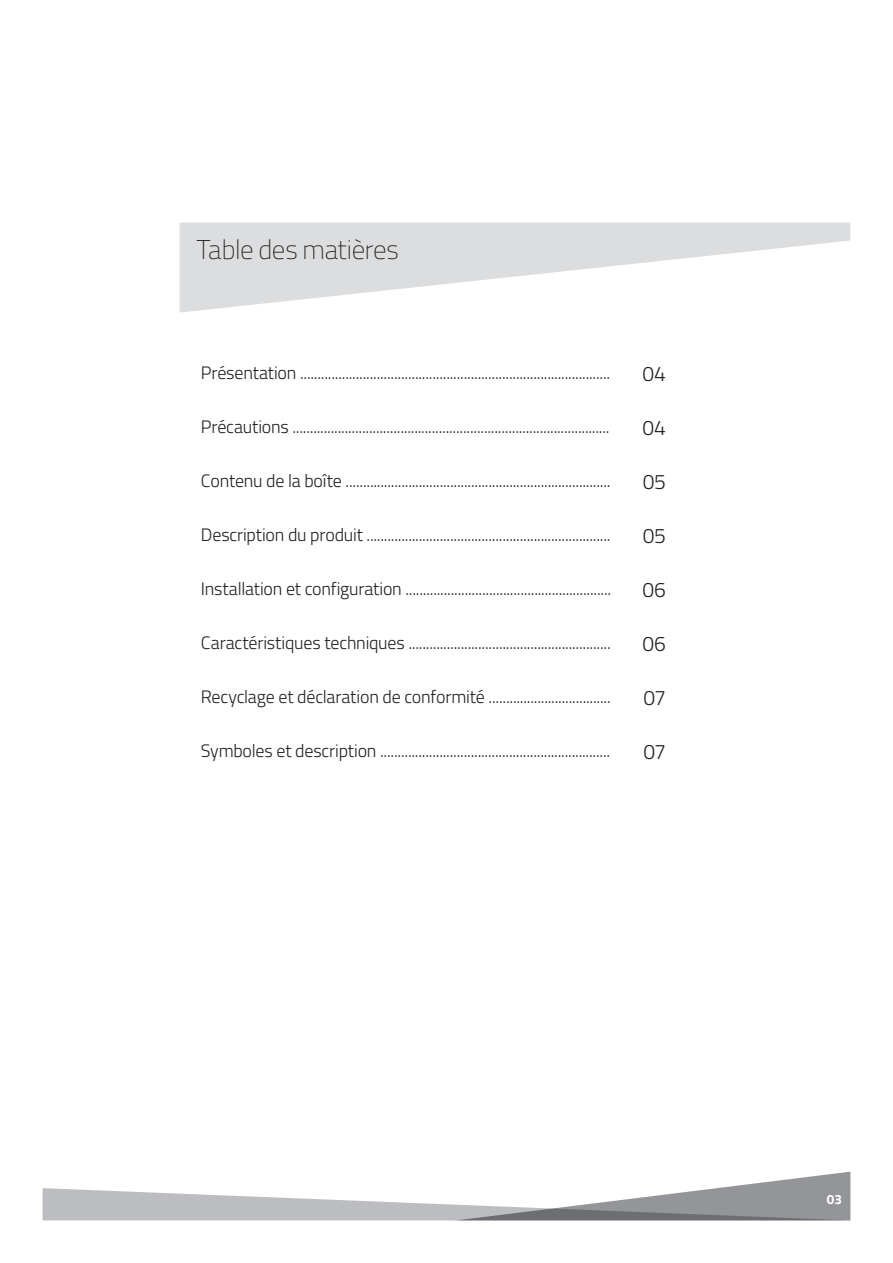
<style>
.page{position:relative;width:893px;height:1263px;background:#fff}
.page>*{position:absolute;margin:0;border:0;box-sizing:border-box;transform-origin:0 0}
.t1{font:100 27px "Titillium Web";letter-spacing:-.015em;color:#231f20}
.t2{font:300 21px "Titillium Web";letter-spacing:-.02em;color:#231f20}
.t3{font:300 18px "Titillium Web";letter-spacing:-.01em;color:#231f20}
.t4{font:700 13.5px "Titillium Web";color:#fff}
</style>
<div class="page">
<svg style="left:180px;top:223px;width:670px;height:90px;fill:#dcdddf"></svg>
<svg style="left:43px;top:1172px;width:807px;height:48px"></svg>
<h1 class="t1" style="left:197px;top:231px;width:204px">Table des matières</h1>
<p class="t3" style="left:201px;top:360px;width:411px">Présentation .........................................................................................</p>
<p class="t3" style="left:201px;top:414px;width:410px">Précautions ...........................................................................................</p>
<p class="t3" style="left:201px;top:468px;width:411px">Contenu de la boîte ............................................................................</p>
<p class="t3" style="left:201px;top:522px;width:411px">Description du produit ......................................................................</p>
<p class="t3" style="left:201px;top:576px;width:412px">Installation et configuration ...........................................................</p>
<p class="t3" style="left:201px;top:630px;width:411px">Caractéristiques techniques ..........................................................</p>
<p class="t3" style="left:201px;top:684px;width:411px">Recyclage et déclaration de conformité ...................................</p>
<p class="t3" style="left:201px;top:738px;width:411px">Symboles et description ..................................................................</p>
<p class="t2" style="left:643px;top:359px;width:25px">04</p>
<p class="t2" style="left:643px;top:413px;width:25px">04</p>
<p class="t2" style="left:643px;top:467px;width:24px">05</p>
<p class="t2" style="left:643px;top:521px;width:24px">05</p>
<p class="t2" style="left:643px;top:575px;width:25px">06</p>
<p class="t2" style="left:643px;top:628px;width:25px">06</p>
<p class="t2" style="left:643px;top:682px;width:24px">07</p>
<p class="t2" style="left:643px;top:736px;width:24px">07</p>
<p class="t4" style="left:827px;top:1189px;width:17px">03</p>
</div>
